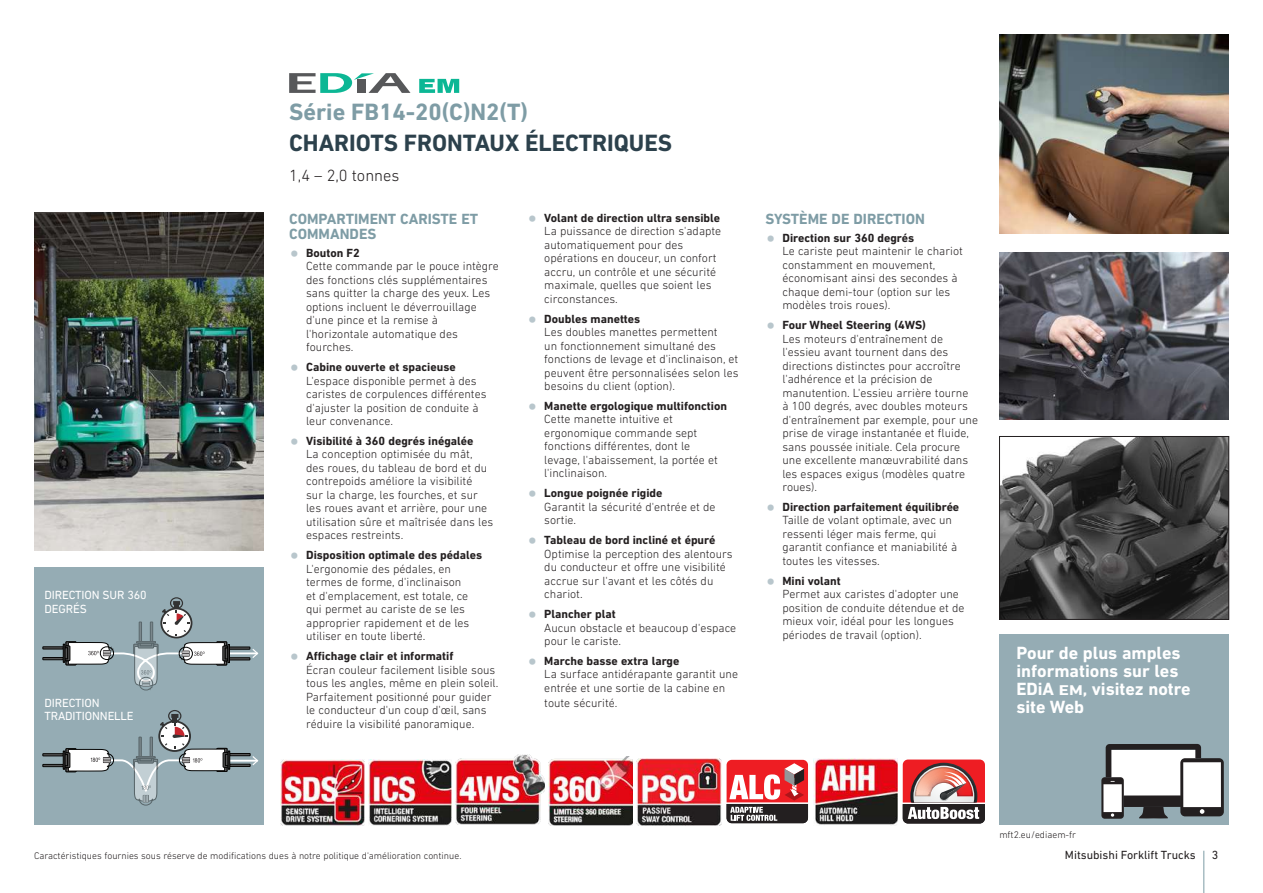
<style>
.page{position:relative;width:1263px;height:893px;background:#fff}
.page>*{position:absolute;margin:0;border:0;box-sizing:border-box;transform-origin:0 0}
.t1{font:700 24px "DIN Next LT Pro";color:#2c414c}
.t2{font:700 24px "DIN Next LT Pro";color:#7e9ca5}
.t3{font:700 18px/18px "DIN Next LT Pro";color:#fff}
.t4{font:300 16.5px "DIN Next LT Pro";color:#231f20}
.t5{font:700 15px/15px "DIN Next LT Pro";color:#7e9ca5}
.t6{font:300 12px/13.5px "DIN Next LT Pro";color:#231f20}
.t7{font:12px/13.5px "DIN Next LT Pro";letter-spacing:-.01em;color:#fff}
.t8{font:12px "DIN Next LT Pro";color:#231f20}
.t9{font:300 9.75px "DIN Next LT Pro";color:#231f20}
.s1{font-weight:400;font-size:24px;color:#b8c6cc}
.s2{font-weight:700}
.s3{font-size:14.4px}
</style>
<div class="page">
<div style="left:999px;top:634px;width:230px;height:191px;background:#95acb4"></div>
<img style="left:1001px;top:438px;width:226px;height:180px">
<div style="left:999px;top:436px;width:230px;height:184px;border:1px solid #231f20"></div>
<svg style="left:289px;top:73px;width:121px;height:20px"></svg>
<svg style="left:419px;top:79px;width:40px;height:14px"></svg>
<div style="left:1111px;top:750px;width:84px;height:46px;background:#fff"></div>
<svg style="left:1139px;top:807px;width:29px;height:12px"></svg>
<div style="left:1101px;top:777px;width:23px;height:42px;background:#231f20;border-radius:3px"></div>
<svg style="left:1111px;top:813px;width:3px;height:4px"></svg>
<div style="left:1103px;top:784px;width:19px;height:28px;background:#fff"></div>
<div style="left:1180px;top:758px;width:44px;height:58px;background:#231f20;border-radius:5px"></div>
<svg style="left:1200px;top:809px;width:4px;height:5px"></svg>
<div style="left:1183px;top:762px;width:38px;height:45px;background:#fff"></div>
<svg style="left:1106px;top:744px;width:95px;height:38px"></svg>
<div style="left:1124px;top:795px;width:57px;height:12px;background:#231f20"></div>
<div style="left:34px;top:568px;width:230px;height:257px;background:#95acb4"></div>
<svg style="left:42px;top:597px;width:216px;height:93px"></svg>
<svg style="left:42px;top:710px;width:216px;height:95px"></svg>
<img style="left:34px;top:213px;width:230px;height:338px">
<img style="left:999px;top:252px;width:230px;height:167px">
<img style="left:281px;top:759px;width:83px;height:67px">
<img style="left:368px;top:759px;width:83px;height:67px">
<img style="left:455px;top:755px;width:90px;height:70px">
<img style="left:813px;top:759px;width:84px;height:66px">
<svg style="left:902px;top:759px;width:83px;height:65px;background:#b36c6b"></svg>
<img style="left:549px;top:756px;width:84px;height:69px">
<img style="left:636px;top:759px;width:85px;height:67px">
<svg style="left:726px;top:759px;width:83px;height:65px"></svg>
<img style="left:999px;top:34px;width:230px;height:200px">
<hr style="left:1203px;top:851px;width:1px;height:42px;background:#7e9ca5">
<p class="t7" style="left:45px;top:588px;width:104px">DIRECTION SUR 360<br>DEGRÉS</p>
<p class="t7" style="left:45px;top:696px;width:91px">DIRECTION<br>TRADITIONNELLE</p>
<h1 class="t2" style="left:289px;top:98px;width:240px">Série FB14-20(C)N2(T)</h1>
<h1 class="t1" style="left:289px;top:129px;width:385px">CHARIOTS FRONTAUX ÉLECTRIQUES</h1>
<h3 class="t4" style="left:289px;top:165px;width:112px">1,4 – 2,0 tonnes</h3>
<p class="t5" style="left:289px;top:211px;width:190px">COMPARTIMENT CARISTE ET<br>COMMANDES</p>
<p class="t6" style="left:306px;top:246px;width:194px;text-indent:-17px"><span class="s1">•</span> <span class="s2">Bouton F2<br></span>Cette commande par le pouce intègre des fonctions clés supplémentaires sans quitter la charge des yeux. Les options incluent le déverrouillage d'une pince et la remise à l'horizontale automatique des fourches.</p>
<p class="t6" style="left:306px;top:360px;width:182px;text-indent:-17px"><span class="s1">•</span> <span class="s2">Cabine ouverte et spacieuse<br></span>L'espace disponible permet à des caristes de corpulences différentes d'ajuster la position de conduite à leur convenance.</p>
<p class="t6" style="left:306px;top:434px;width:188px;text-indent:-17px"><span class="s1">•</span> <span class="s2">Visibilité à 360 degrés inégalée<br></span>La conception optimisée du mât, des roues, du tableau de bord et du contrepoids améliore la visibilité<br>sur la charge, les fourches, et sur les roues avant et arrière, pour une utilisation sûre et maîtrisée dans les espaces restreints.</p>
<p class="t6" style="left:306px;top:548px;width:178px;text-indent:-17px"><span class="s1">•</span> <span class="s2">Disposition optimale des pédales<br></span>L'ergonomie des pédales, en termes de forme, d'inclinaison<br>et d'emplacement, est totale, ce qui permet au cariste de se les approprier rapidement et de les utiliser en toute liberté.</p>
<p class="t6" style="left:306px;top:649px;width:194px;text-indent:-17px"><span class="s1">•</span> <span class="s2">Affichage clair et informatif<br></span>Écran couleur facilement lisible sous tous les angles, même en plein soleil.<br>Parfaitement positionné pour guider le conducteur d'un coup d'œil, sans réduire la visibilité panoramique.</p>
<p class="t6" style="left:544px;top:211px;width:178px;text-indent:-17px"><span class="s1">•</span> <span class="s2">Volant de direction ultra sensible<br></span>La puissance de direction s'adapte automatiquement pour des opérations en douceur, un confort accru, un contrôle et une sécurité maximale, quelles que soient les circonstances.</p>
<p class="t6" style="left:544px;top:312px;width:196px;text-indent:-17px"><span class="s1">•</span> <span class="s2">Doubles manettes<br></span>Les doubles manettes permettent<br>un fonctionnement simultané des fonctions de levage et d'inclinaison, et peuvent être personnalisées selon les besoins du client (option).</p>
<p class="t6" style="left:544px;top:399px;width:184px;text-indent:-17px"><span class="s1">•</span> <span class="s2">Manette ergologique multifonction<br></span>Cette manette intuitive et ergonomique commande sept fonctions différentes, dont le levage, l'abaissement, la portée et l'inclinaison.</p>
<p class="t6" style="left:544px;top:486px;width:173px;text-indent:-17px"><span class="s1">•</span> <span class="s2">Longue poignée rigide<br></span>Garantit la sécurité d'entrée et de sortie.</p>
<p class="t6" style="left:544px;top:533px;width:190px;text-indent:-17px"><span class="s1">•</span> <span class="s2">Tableau de bord incliné et épuré<br></span>Optimise la perception des alentours du conducteur et offre une visibilité accrue sur l'avant et les côtés du chariot.</p>
<p class="t6" style="left:544px;top:607px;width:193px;text-indent:-17px"><span class="s1">•</span> <span class="s2">Plancher plat<br></span>Aucun obstacle et beaucoup d'espace pour le cariste.</p>
<p class="t6" style="left:544px;top:654px;width:195px;text-indent:-17px"><span class="s1">•</span> <span class="s2">Marche basse extra large<br></span>La surface antidérapante garantit une entrée et une sortie de la cabine en</p>
<p class="t6" style="left:544px;top:696px;width:75px">toute sécurité.</p>
<p class="t5" style="left:765px;top:211px;width:161px">SYSTÈME DE DIRECTION</p>
<p class="t6" style="left:782px;top:231px;width:182px;text-indent:-17px"><span class="s1">•</span> <span class="s2">Direction sur 360 degrés<br></span>Le cariste peut maintenir le chariot constamment en mouvement, économisant ainsi des secondes à chaque demi-tour (option sur les modèles trois roues).</p>
<p class="t6" style="left:782px;top:318px;width:197px;text-indent:-17px"><span class="s1">•</span> <span class="s2">Four Wheel Steering (4WS)<br></span>Les moteurs d'entraînement de l'essieu avant tournent dans des directions distinctes pour accroître l'adhérence et la précision de manutention. L'essieu arrière tourne<br>à 100 degrés, avec doubles moteurs d'entraînement par exemple, pour une prise de virage instantanée et fluide, sans poussée initiale. Cela procure une excellente manœuvrabilité dans les espaces exigus (modèles quatre roues).</p>
<p class="t6" style="left:782px;top:500px;width:178px;text-indent:-17px"><span class="s1">•</span> <span class="s2">Direction parfaitement équilibrée<br></span>Taille de volant optimale, avec un ressenti léger mais ferme, qui garantit confiance et maniabilité à toutes les vitesses.</p>
<p class="t6" style="left:782px;top:574px;width:184px;text-indent:-17px"><span class="s1">•</span> <span class="s2">Mini volant<br></span>Permet aux caristes d'adopter une position de conduite détendue et de mieux voir, idéal pour les longues périodes de travail (option).</p>
<h2 class="t3" style="left:1016px;top:644px;width:176px">Pour de plus amples informations sur les<br>EDiA <span class="s3">EM</span>, visitez notre site Web</h2>
<p class="t9" style="left:34px;top:850px;width:429px">Caractéristiques fournies sous réserve de modifications dues à notre politique d'amélioration continue.</p>
<p class="t9" style="left:999px;top:829px;width:78px">mft2.eu/ediaem-fr</p>
<p class="t8" style="left:1065px;top:848px;width:132px">Mitsubishi Forklift Trucks</p>
<p class="t8" style="left:1212px;top:848px;width:8px">3</p>
</div>
